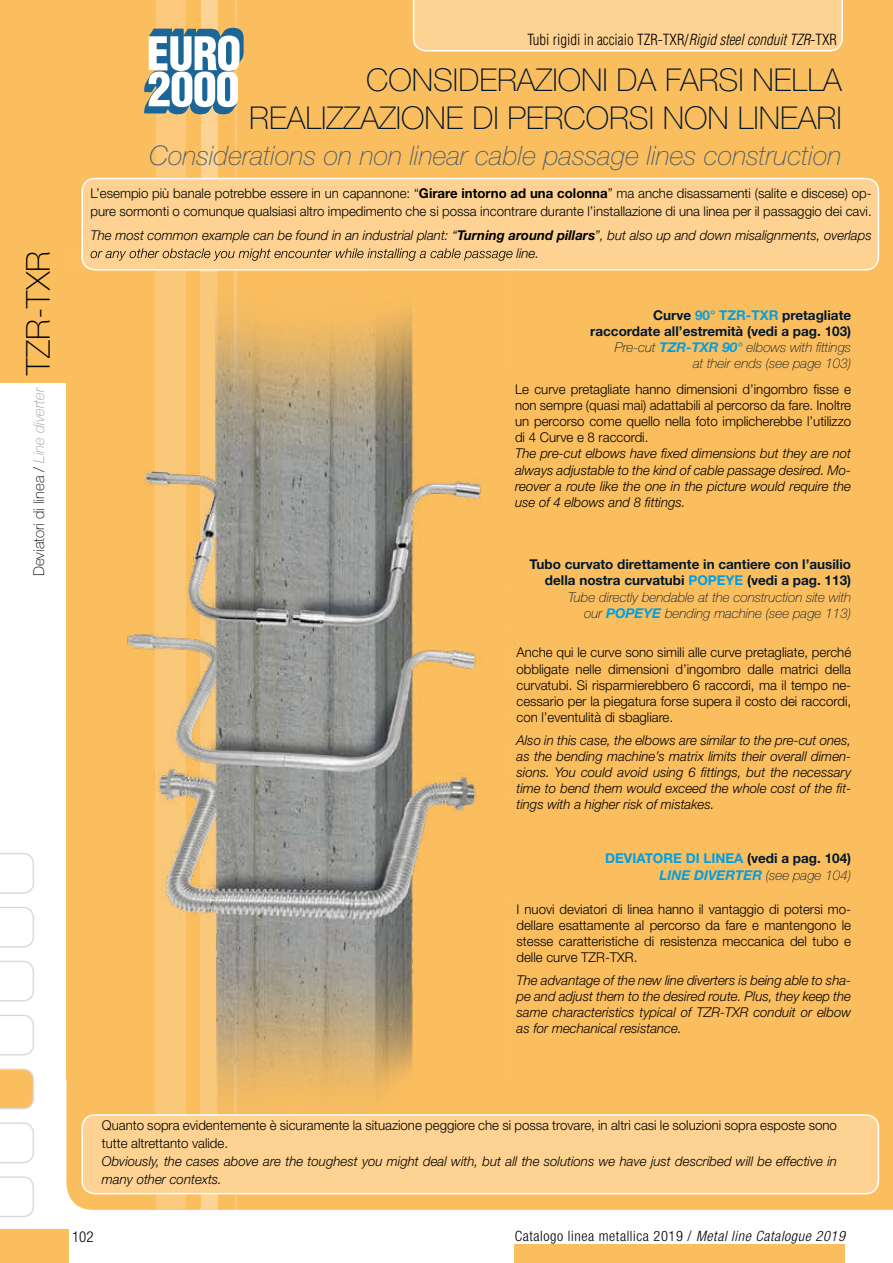
<style>
.page{position:relative;width:893px;height:1263px;background:#fff}
.page>*{position:absolute;margin:0;border:0;box-sizing:border-box;transform-origin:0 0}
.t1{font:100 31.5px/37.8px "Helvetica Neue";color:#00172e;text-align:right}
.t2{font:italic 100 27px "Helvetica Neue";color:#4e606f}
.t3{font:300 condensed 15px "Helvetica";color:#000}
.t4{font:100 15px "Helvetica Neue";color:#000}
.t5{font:300 condensed 15px "Helvetica Neue";color:#000}
.t6{font:300 condensed 14.25px "Helvetica Neue";letter-spacing:.04em;color:#000}
.t7{font:300 condensed 14.25px "Helvetica";letter-spacing:.05em;color:#000}
.t8{font:italic 300 condensed 14.25px "Helvetica";color:#000}
.t9{font:300 13.5px/16.2px "Helvetica Neue";color:#000;text-align:justify}
.t10{font:italic 300 13.5px/16.2px "Helvetica Neue";color:#000;text-align:justify}
.t11{font:700 13.5px/16.2px "Helvetica Neue";color:#00172e;text-align:right}
.t12{font:italic 100 13.5px/16.2px "Helvetica Neue CE";color:#00172e;text-align:right}
.t13{font:700 13.5px "Helvetica Neue";color:#009fe3}
.t14{font:italic 700 13.5px "Helvetica Neue CE";color:#009fe3}
.s1{font-style:italic;color:#9d9d9c}
.s2{font-size:33px}
.s3{font-style:italic}
.s4{font-family:"Helvetica Neue CE";font-weight:700}
.s5{color:#009fe3}
.s6{font-family:"Helvetica Neue";font-weight:700;color:#009fe3}
.s7{font-weight:700;color:#009fe3}
.s8{color:#00172e}
.s9{font-weight:100;color:#00172e}
.s10{font-style:normal}
</style>
<div class="page">
<div style="left:0;top:0;width:68px;height:383px;background:#fbbe5e"></div>
<svg style="left:0;top:853px;width:34px;height:41px"></svg>
<svg style="left:0;top:907px;width:34px;height:41px"></svg>
<svg style="left:0;top:961px;width:34px;height:40px"></svg>
<svg style="left:0;top:1015px;width:34px;height:40px"></svg>
<svg style="left:0;top:1068px;width:34px;height:41px"></svg>
<svg style="left:0;top:1122px;width:34px;height:41px"></svg>
<svg style="left:0;top:1176px;width:34px;height:41px"></svg>
<div style="left:66px;top:0;width:827px;height:1210px;background:#fbbe5e"></div>
<div style="left:413px;top:0;width:430px;height:51px;background:#fdd292"></div>
<svg style="left:144px;top:0;width:100px;height:1210px"></svg>
<div style="left:81px;top:178px;width:798px;height:92px;background:#fdd292"></div>
<div style="left:82px;top:1115px;width:796px;height:78px;background:#fdd292;border-radius:13px"></div>
<div style="left:81px;top:1114px;width:798px;height:80px;border:2px solid #fff;border-radius:13px"></div>
<div style="left:366px;top:270px;width:149px;height:808px;background:#f9bc5f"></div>
<img style="left:81px;top:247px;width:434px;height:23px">
<img style="left:91px;top:248px;width:424px;height:13px">
<div style="left:67px;top:272px;width:443px;height:842px;background:#fabe5f"></div>
<hr style="left:235px;top:272px;width:2px;height:844px;background:#fff">
<img style="left:126px;top:272px;width:356px;height:842px">
<div style="left:514px;top:1245px;width:331px;height:18px;background:#fbbe5e"></div>
<div style="left:0;top:1230px;width:68px;height:33px;background:#fbbe5e"></div>
<p class="t4" style="left:30px;top:576px;width:327px;rotate:-90deg">Deviatori di linea / <span class="s1">Line diverter</span> <span class="s2">TZR-TXR</span></p>
<p class="t3" style="left:527px;top:30px;width:311px">Tubi rigidi in acciaio TZR-TXR/<span class="s3">Rigid steel conduit TZR</span>-TXR</p>
<h1 class="t1" style="left:249px;top:61px;width:594px">CONSIDERAZIONI DA FARSI NELLA<br>REALIZZAZIONE DI PERCORSI NON LINEARI</h1>
<h2 class="t2" style="left:149px;top:139px;width:694px">Considerations on non linear cable passage lines construction</h2>
<p class="t9" style="left:90px;top:184px;width:783px;line-height:18px">L’esempio più banale potrebbe essere in un capannone: “<span class="s4">Girare intorno ad una colonna</span>” ma anche disassamenti (salite e discese) op&shy;pure sormonti o comunque qualsiasi altro impedimento che si possa incontrare durante l’installazione di una linea per il passaggio dei cavi.</p>
<p class="t10" style="left:90px;top:227px;width:783px">The most common example can be found in an industrial plant: “<span class="s4">Turning around pillars</span>”, but also up and down misalignments, overlaps</p>
<p class="t11" style="left:590px;top:307px;width:262px">Curve <span class="s5">90° TZR-TXR</span> pretagliate raccordate all’estremità (vedi a pag. 103)</p>
<p class="t12" style="left:615px;top:339px;width:238px">Pre-cut <span class="s6">TZR-TXR 90°</span> elbows with fittings at their ends (see page 103)</p>
<p class="t9" style="left:515px;top:380px;width:338px">Le curve pretagliate hanno dimensioni d’ingombro fisse e non sempre (quasi mai) adattabili al percorso da fare. Inoltre un percorso come quello nella foto implicherebbe l’utilizzo di 4 Curve e 8 raccordi.</p>
<p class="t10" style="left:515px;top:445px;width:338px">The pre-cut elbows have fixed dimensions but they are not always adjustable to the kind of cable passage desired. Mo&shy;reover a route like the one in the picture would require the use of 4 elbows and 8 fittings.</p>
<p class="t11" style="left:529px;top:556px;width:323px">Tubo curvato direttamente in cantiere con l’ausilio della nostra curvatubi <span class="s5">POPEYE</span> (vedi a pag. 113)</p>
<p class="t12" style="left:568px;top:589px;width:284px">Tube directly bendable at the construction site with our <span class="s7">POPEYE</span> bending machine (see page 113)</p>
<p class="t9" style="left:516px;top:644px;width:336px">Anche qui le curve sono simili alle curve pretagliate, perché obbligate nelle dimensioni d’ingombro dalle matrici della curvatubi. Si risparmierebbero 6 raccordi, ma il tempo ne&shy;cessario per la piegatura forse supera il costo dei raccordi, con l’eventulità di sbagliare.</p>
<p class="t10" style="left:516px;top:731px;width:336px">Also in this case, the elbows are similar to the pre-cut ones, as the bending machine’s matrix limits their overall dimen&shy;sions. You could avoid using 6 fittings, but the necessary time to bend them would exceed the whole cost of the fit&shy;tings with a higher risk of mistakes.</p>
<p class="t13" style="left:605px;top:850px;width:247px">DEVIATORE DI LINEA <span class="s8">(vedi a pag. 104)</span></p>
<p class="t14" style="left:660px;top:866px;width:193px">LINE DIVERTER <span class="s9">(see page 104)</span></p>
<p class="t9" style="left:516px;top:900px;width:336px">I nuovi deviatori di linea hanno il vantaggio di potersi mo&shy;dellare esattamente al percorso da fare e mantengono le stesse caratteristiche di resistenza meccanica del tubo e delle curve TZR-TXR.</p>
<p class="t10" style="left:516px;top:971px;width:336px">The advantage of the new line diverters is being able to sha&shy;pe and adjust them to the desired route. Plus, they keep the same characteristics typical of TZR-TXR conduit or elbow as for mechanical resistance.</p>
<p class="t9" style="left:102px;top:1116px;width:737px;line-height:18px">Quanto sopra evidentemente è sicuramente la situazione peggiore che si possa trovare, in altri casi le soluzioni sopra esposte sono tutte altrettanto valide.</p>
<p class="t10" style="left:102px;top:1152px;width:737px;line-height:18px">Obviously, the cases above are the toughest you might deal with, but all the solutions we have just described will be effective in many other contexts.</p>
<p class="t7" style="left:512px;top:1227px;width:51px">Catalogo</p>
<p class="t7" style="left:625px;top:1227px;width:5px">l</p>
<p class="t8" style="left:674px;top:1227px;width:60px"><span class="s10">5 /</span> M tal l</p>
<p class="t8" style="left:836px;top:1227px;width:8px">5</p>
<p class="t5" style="left:72px;top:1228px;width:23px">102</p>
<p class="t6" style="left:515px;top:1228px;width:332px">Catalogo linea metallica 2019 / <span class="s3">Metal line Catalogue 2019</span></p>
</div>
